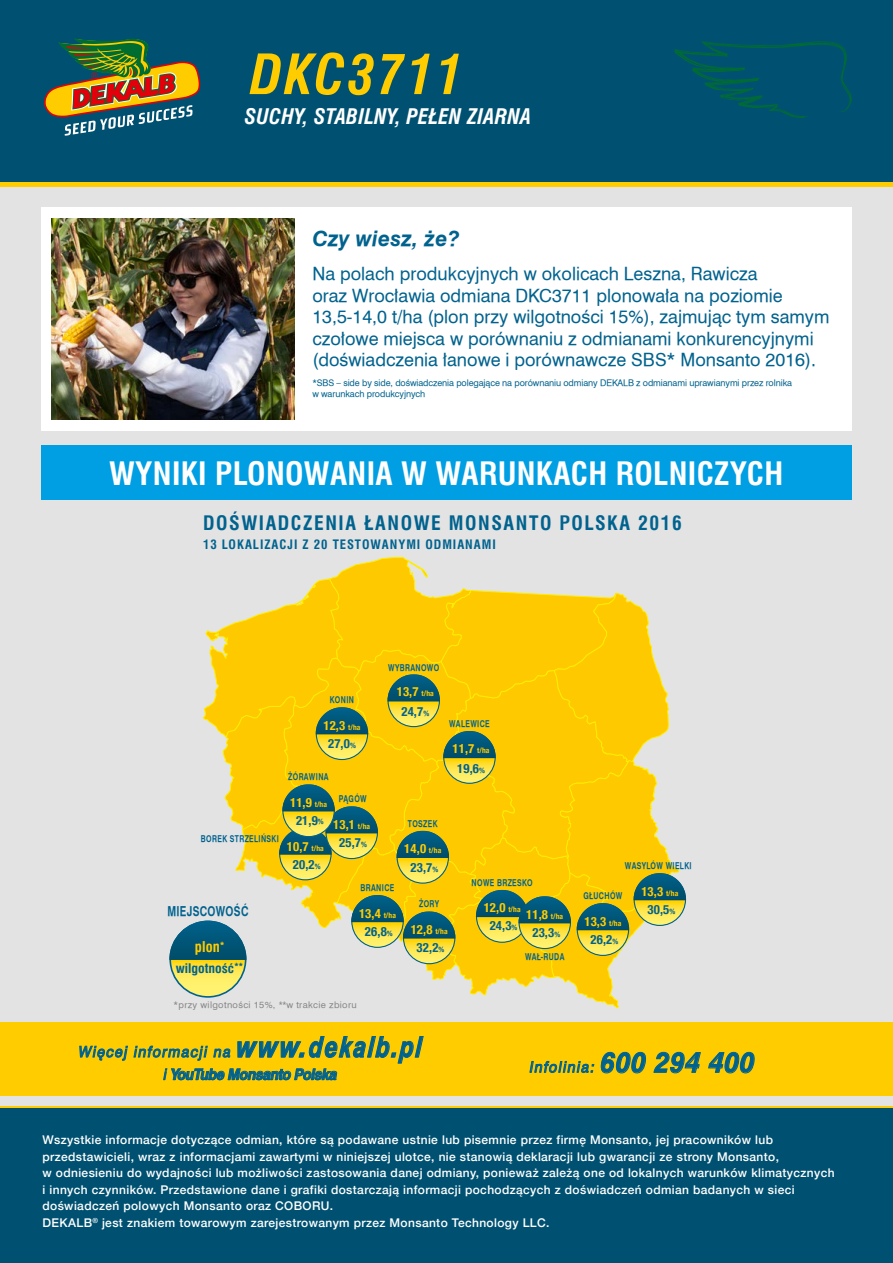
<style>
.page{position:relative;width:893px;height:1263px;background:#e3e3e3}
.page>*{position:absolute;margin:0;border:0;box-sizing:border-box;transform-origin:0 0}
.t1{font:italic 700 54px "Swis 721 Cn EU";letter-spacing:.04em;color:#fc0}
.t2{font:700 31.5px "Swis 721 Cn EU";letter-spacing:.01em;color:#fff}
.t3{font:italic 700 21px "Swis 721 Cn EU";letter-spacing:.01em;color:#fff}
.t4{font:italic 21px "Swiss 721 CE Bold";letter-spacing:.01em;color:#00628e}
.t5{font:700 19.5px "Swis 721 Cn EU";letter-spacing:.08em;color:#00628e}
.t6{font:18px/21.6px "Swiss 721 CE";color:#00628e}
.t7{font:italic 15px "Swiss 721 CE";color:#00628e;scale:.93 1}
.t8{font:italic 15px "Swiss 721 CE Bold";color:#00628e;scale:.93 1}
.t9{font:700 14.55px "Swis 721 Cn EU";color:#fc0}
.t10{font:13.5px "Swiss 721 CE Bold";letter-spacing:.03em;color:#00628e;scale:.75 1}
.t11{font:700 12.9px "Swis 721 Cn EU";color:#00628e;scale:1.07 1}
.t12{font:700 condensed 12.75px/18px "Helvetica Neue";letter-spacing:.01em;color:#fc0;text-align:center}
.t13{font:700 12.75px "Swis 721 Cn EU";letter-spacing:.075em;color:#00628e}
.t14{font:500 12px/16.6px "Helvetica Neue";letter-spacing:.03em;color:#fff}
.t15{font:9.3px "Swiss 721 CE Bold";letter-spacing:.05em;color:#00628e;scale:.75 1}
.t16{font:9px/10.8px "Swiss 721 CE";letter-spacing:-.01em;color:#00628e}
.t17{font:9px "Swiss 721 CE";letter-spacing:.035em;color:#868786;scale:1.04 1}
.s1{font-size:7.5px}
.s2{color:#00628e}
.s3{font-size:7.5px;color:#00628e}
.s4{font-family:"Swiss 721 CE Bold";font-size:28.5px}
.s5{font-family:"Swiss 721 CE"}
</style>
<div class="page">
<div style="left:0;top:1108px;width:893px;height:155px;background:#005171"></div>
<div style="left:0;top:0;width:893px;height:183px;background:#005171"></div>
<hr style="left:0;top:183px;width:893px;height:4px;background:#fc0">
<svg style="left:674px;top:41px;width:178px;height:77px"></svg>
<div style="left:41px;top:445px;width:811px;height:55px;background:#009ee3"></div>
<div style="left:0;top:1023px;width:893px;height:73px;background:#fc0"></div>
<svg style="left:79px;top:1046px;width:49px;height:14px"></svg>
<svg style="left:134px;top:1036px;width:289px;height:44px"></svg>
<svg style="left:530px;top:1061px;width:64px;height:13px"></svg>
<svg style="left:601px;top:1052px;width:45px;height:21px"></svg>
<svg style="left:654px;top:1052px;width:47px;height:21px"></svg>
<svg style="left:708px;top:1052px;width:47px;height:21px"></svg>
<hr style="left:0;top:1106px;width:893px;height:2px;background:#fc0">
<svg style="left:44px;top:38px;width:157px;height:98px"></svg>
<div style="left:41px;top:207px;width:811px;height:224px;background:#fff"></div>
<img style="left:52px;top:218px;width:243px;height:202px">
<svg style="left:169px;top:557px;width:517px;height:452px"></svg>
<h1 class="t1" style="left:250px;top:41px;width:214px">DKC3711</h1>
<h3 class="t3" style="left:244px;top:104px;width:288px">SUCHY, STABILNY, PEŁEN ZIARNA</h3>
<h3 class="t4" style="left:312px;top:225px;width:149px">Czy wiesz, że?</h3>
<p class="t6" style="left:312px;top:263px;width:519px">Na polach produkcyjnych w okolicach Leszna, Rawicza<br>oraz Wrocławia odmiana DKC3711 plonowała na poziomie 13,5-14,0 t/ha (plon przy wilgotności 15%), zajmując tym samym czołowe miejsca w porównaniu z odmianami konkurencyjnymi (doświadczenia łanowe i porównawcze SBS* Monsanto 2016).</p>
<p class="t16" style="left:312px;top:377px;width:481px">*SBS – side by side, doświadczenia polegające na porównaniu odmiany DEKALB z odmianami uprawianymi przez rolnika w warunkach produkcyjnych</p>
<h2 class="t2" style="left:109px;top:454px;width:676px">WYNIKI PLONOWANIA W WARUNKACH ROLNICZYCH</h2>
<h3 class="t5" style="left:203px;top:511px;width:480px">DOŚWIADCZENIA ŁANOWE MONSANTO POLSKA 2016</h3>
<p class="t13" style="left:203px;top:537px;width:294px">13 LOKALIZACJI Z 20 TESTOWANYMI ODMIANAMI</p>
<p class="t15" style="left:201px;top:833px;width:106px">BOREK STRZELIŃSKI</p>
<p class="t10" style="left:167px;top:903px;width:110px">MIEJSCOWOŚĆ</p>
<p class="t9" style="left:195px;top:938px;width:32px">plon<sup>*</sup></p>
<p class="t11" style="left:176px;top:961px;width:65px">wilgotność<sup>**</sup></p>
<p class="t15" style="left:330px;top:694px;width:34px">KONIN</p>
<p class="t12" style="left:323px;top:715px;width:38px">12,3 <span class="s1">t/ha<br></span><span class="s2">27,0</span><span class="s3">%</span></p>
<p class="t15" style="left:288px;top:770px;width:55px">ŻÓRAWINA</p>
<p class="t15" style="left:339px;top:793px;width:39px">PĄGÓW</p>
<p class="t12" style="left:290px;top:793px;width:38px">11,9 <span class="s1">t/ha<br></span><span class="s2">21,9</span><span class="s3">%</span></p>
<p class="t12" style="left:333px;top:815px;width:38px">13,1 <span class="s1">t/ha<br></span><span class="s2">25,7</span><span class="s3">%</span></p>
<p class="t12" style="left:287px;top:837px;width:38px">10,7 <span class="s1">t/ha<br></span><span class="s2">20,2</span><span class="s3">%</span></p>
<p class="t15" style="left:388px;top:661px;width:70px">WYBRANOWO</p>
<p class="t12" style="left:397px;top:681px;width:38px;line-height:19.5px">13,7 <span class="s1">t/ha<br></span><span class="s2">24,7</span><span class="s3">%</span></p>
<p class="t15" style="left:449px;top:718px;width:56px">WALEWICE</p>
<p class="t12" style="left:453px;top:738px;width:38px;line-height:19.5px">11,7 <span class="s1">t/ha<br></span><span class="s2">19,6</span><span class="s3">%</span></p>
<p class="t15" style="left:408px;top:818px;width:41px">TOSZEK</p>
<p class="t12" style="left:404px;top:838px;width:38px;line-height:19.5px">14,0 <span class="s1">t/ha<br></span><span class="s2">23,7</span><span class="s3">%</span></p>
<p class="t15" style="left:361px;top:882px;width:47px">BRANICE</p>
<p class="t12" style="left:359px;top:903px;width:38px">13,4 <span class="s1">t/ha<br></span><span class="s2">26,8</span><span class="s3">%</span></p>
<p class="t15" style="left:472px;top:877px;width:83px">NOWE BRZESKO</p>
<p class="t12" style="left:526px;top:905px;width:38px">11,8 <span class="s1">t/ha<br></span><span class="s2">23,3</span><span class="s3">%</span></p>
<p class="t15" style="left:525px;top:951px;width:54px">WAŁ-RUDA</p>
<p class="t15" style="left:419px;top:898px;width:28px">ŻORY</p>
<p class="t12" style="left:484px;top:897px;width:38px">12,0 <span class="s1">t/ha<br></span><span class="s2">24,3</span><span class="s3">%</span></p>
<p class="t12" style="left:411px;top:920px;width:38px">12,8 <span class="s1">t/ha<br></span><span class="s2">32,2</span><span class="s3">%</span></p>
<p class="t17" style="left:173px;top:999px;width:178px">*przy wilgotności 15%, **w trakcie zbioru</p>
<p class="t15" style="left:625px;top:860px;width:91px">WASYLÓW WIELKI</p>
<p class="t15" style="left:584px;top:890px;width:53px">GŁUCHÓW</p>
<p class="t12" style="left:584px;top:911px;width:38px">13,3 <span class="s1">t/ha<br></span><span class="s2">26,2</span><span class="s3">%</span></p>
<p class="t12" style="left:641px;top:881px;width:38px">13,3 <span class="s1">t/ha<br></span><span class="s2">30,5</span><span class="s3">%</span></p>
<p class="t7" style="left:78px;top:1042px;width:374px">Więcej informacj i na <span class="s4">www.dekalb.pl</span></p>
<p class="t8" style="left:163px;top:1065px;width:192px"><span class="s5">i</span>YouTube Monsanto Polska</p>
<p class="t7" style="left:529px;top:1058px;width:246px">Infolinia: <span class="s4">600 294 400</span></p>
<p class="t14" style="left:43px;top:1130px;width:794px">Wszystkie informacje dotyczące odmian, które są podawane ustnie lub pisemnie przez firmę Monsanto, jej pracowników lub przedstawicieli, wraz z informacjami zawartymi w niniejszej ulotce, nie stanowią deklaracji lub gwarancji ze strony Monsanto,<br>w odniesieniu do wydajności lub możliwości zastosowania danej odmiany, ponieważ zależą one od lokalnych warunków klimatycznych i innych czynników. Przedstawione dane i grafiki dostarczają informacji pochodzących z doświadczeń odmian badanych w sieci doświadczeń polowych Monsanto oraz COBORU.<br>DEKALB<sup>®</sup> jest znakiem towarowym zarejestrowanym przez Monsanto Technology LLC.</p>
</div>
